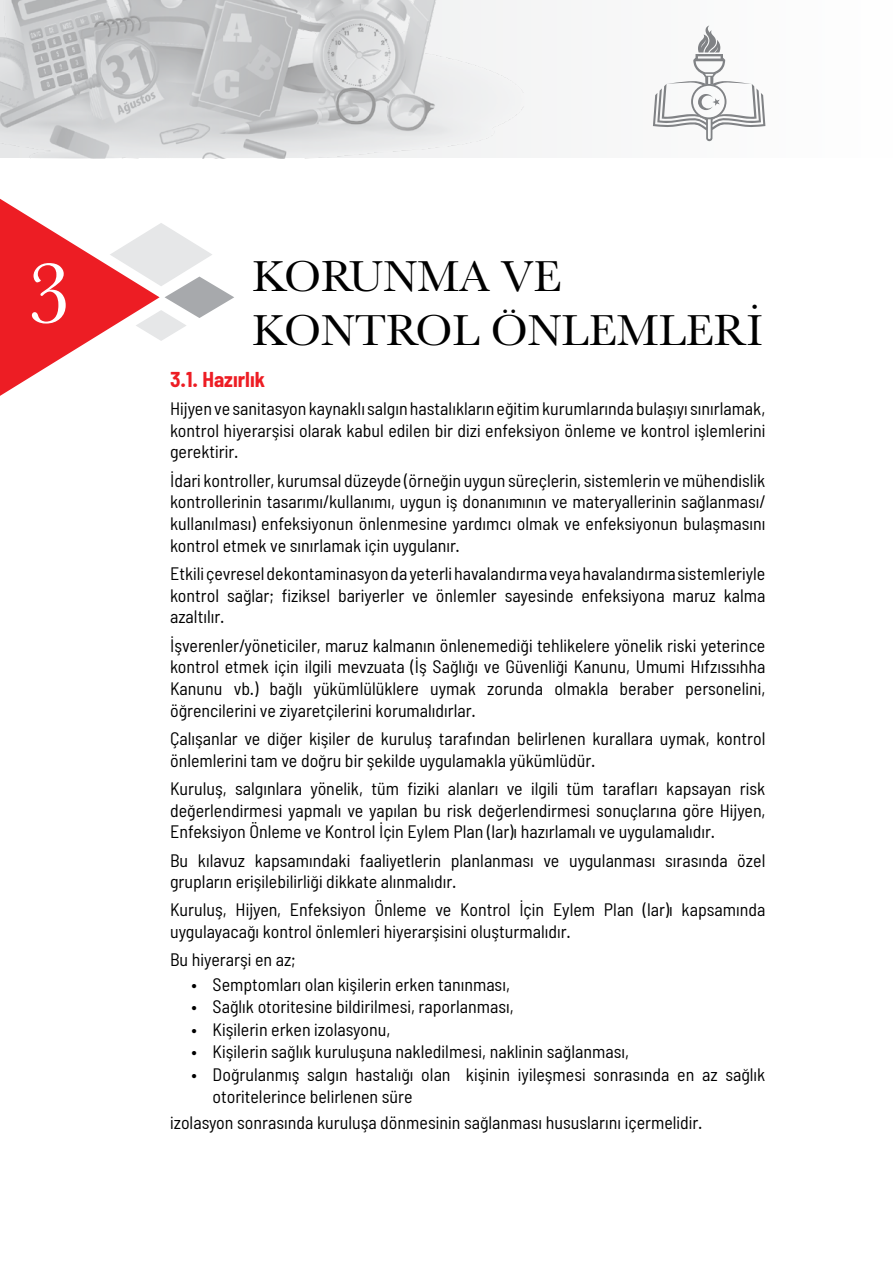
<style>
.page{position:relative;width:893px;height:1263px;background:#fff}
.page>*{position:absolute;margin:0;border:0;box-sizing:border-box;transform-origin:0 0}
.t1{font:90px "Baskerville";color:#fff}
.t2{font:45px "Baskerville";color:#000}
.t3{font:700 semi-condensed 21px "Barlow";color:#ed1d24}
.t4{font:semi-condensed 18px/21.8px "Barlow";color:#000;text-align:justify}
</style>
<div class="page">
<div style="left:0;top:0;width:893px;height:158px;background:#f9f9fa"></div>
<hr style="left:892px;top:1172px;width:1px;height:34px;background:#ed1d24">
<img style="left:0;top:0;width:524px;height:158px">
<svg style="left:653px;top:26px;width:112px;height:115px"></svg>
<svg style="left:0;top:199px;width:160px;height:197px"></svg>
<svg style="left:110px;top:223px;width:103px;height:63px;fill:#e6e7e8"></svg>
<svg style="left:165px;top:277px;width:69px;height:41px;fill:#a7a9ac"></svg>
<svg style="left:136px;top:310px;width:51px;height:31px"></svg>
<h1 class="t1" style="left:27px;top:236px;width:46px">3</h1>
<h2 class="t2" style="left:252px;top:247px;width:311px">KORUNMA VE</h2>
<h2 class="t2" style="left:252px;top:301px;width:512px">KONTROL ÖNLEMLERİ</h2>
<p class="t3" style="left:170px;top:366px;width:97px">3.1. Hazırlık</p>
<p class="t4" style="left:170px;top:397px;width:597px">Hijyen ve sanitasyon kaynaklı salgın hastalıkların eğitim kurumlarında bulaşıyı sınırlamak, kontrol hiyerarşisi olarak kabul edilen bir dizi enfeksiyon önleme ve kontrol işlemlerini gerektirir.</p>
<p class="t4" style="left:170px;top:469px;width:597px">İdari kontroller, kurumsal düzeyde (örneğin uygun süreçlerin, sistemlerin ve mühendislik kontrollerinin tasarımı/kullanımı, uygun iş donanımının ve materyallerinin sağlanması/ kullanılması) enfeksiyonun önlenmesine yardımcı olmak ve enfeksiyonun bulaşmasını kontrol etmek ve sınırlamak için uygulanır.</p>
<p class="t4" style="left:170px;top:562px;width:597px">Etkili çevresel dekontaminasyon da yeterli havalandırma veya havalandırma sistemleriyle kontrol sağlar; fiziksel bariyerler ve önlemler sayesinde enfeksiyona maruz kalma azaltılır.</p>
<p class="t4" style="left:170px;top:634px;width:597px">İşverenler/yöneticiler, maruz kalmanın önlenemediği tehlikelere yönelik riski yeterince kontrol etmek için ilgili mevzuata (İş Sağlığı ve Güvenliği Kanunu, Umumi Hıfzıssıhha Kanunu vb.) bağlı yükümlülüklere uymak zorunda olmakla beraber personelini, öğrencilerini ve ziyaretçilerini korumalıdırlar.</p>
<p class="t4" style="left:170px;top:727px;width:597px">Çalışanlar ve diğer kişiler de kuruluş tarafından belirlenen kurallara uymak, kontrol önlemlerini tam ve doğru bir şekilde uygulamakla yükümlüdür.</p>
<p class="t4" style="left:170px;top:777px;width:597px">Kuruluş, salgınlara yönelik, tüm fiziki alanları ve ilgili tüm tarafları kapsayan risk değerlendirmesi yapmalı ve yapılan bu risk değerlendirmesi sonuçlarına göre Hijyen, Enfeksiyon Önleme ve Kontrol İçin Eylem Plan (lar)ı hazırlamalı ve uygulamalıdır.</p>
<p class="t4" style="left:170px;top:849px;width:597px">Bu kılavuz kapsamındaki faaliyetlerin planlanması ve uygulanması sırasında özel grupların erişilebilirliği dikkate alınmalıdır.</p>
<p class="t4" style="left:170px;top:898px;width:597px">Kuruluş, Hijyen, Enfeksiyon Önleme ve Kontrol İçin Eylem Plan (lar)ı kapsamında uygulayacağı kontrol önlemleri hiyerarşisini oluşturmalıdır.</p>
<p class="t4" style="left:170px;top:948px;width:127px">Bu hiyerarşi en az;</p>
<p class="t4" style="left:191px;top:973px;width:320px">• Semptomları olan kişilerin erken tanınması,</p>
<p class="t4" style="left:191px;top:995px;width:324px">• Sağlık otoritesine bildirilmesi, raporlanması,</p>
<p class="t4" style="left:191px;top:1018px;width:201px">• Kişilerin erken izolasyonu,</p>
<p class="t4" style="left:191px;top:1040px;width:439px">• Kişilerin sağlık kuruluşuna nakledilmesi, naklinin sağlanması,</p>
<p class="t4" style="left:213px;top:1063px;width:554px;line-height:22.5px;text-indent:-21px">• Doğrulanmış salgın hastalığı olan kişinin iyileşmesi sonrasında en az sağlık otoritelerince belirlenen süre</p>
<p class="t4" style="left:170px;top:1111px;width:534px">izolasyon sonrasında kuruluşa dönmesinin sağlanması hususlarını içermelidir.</p>
</div>
